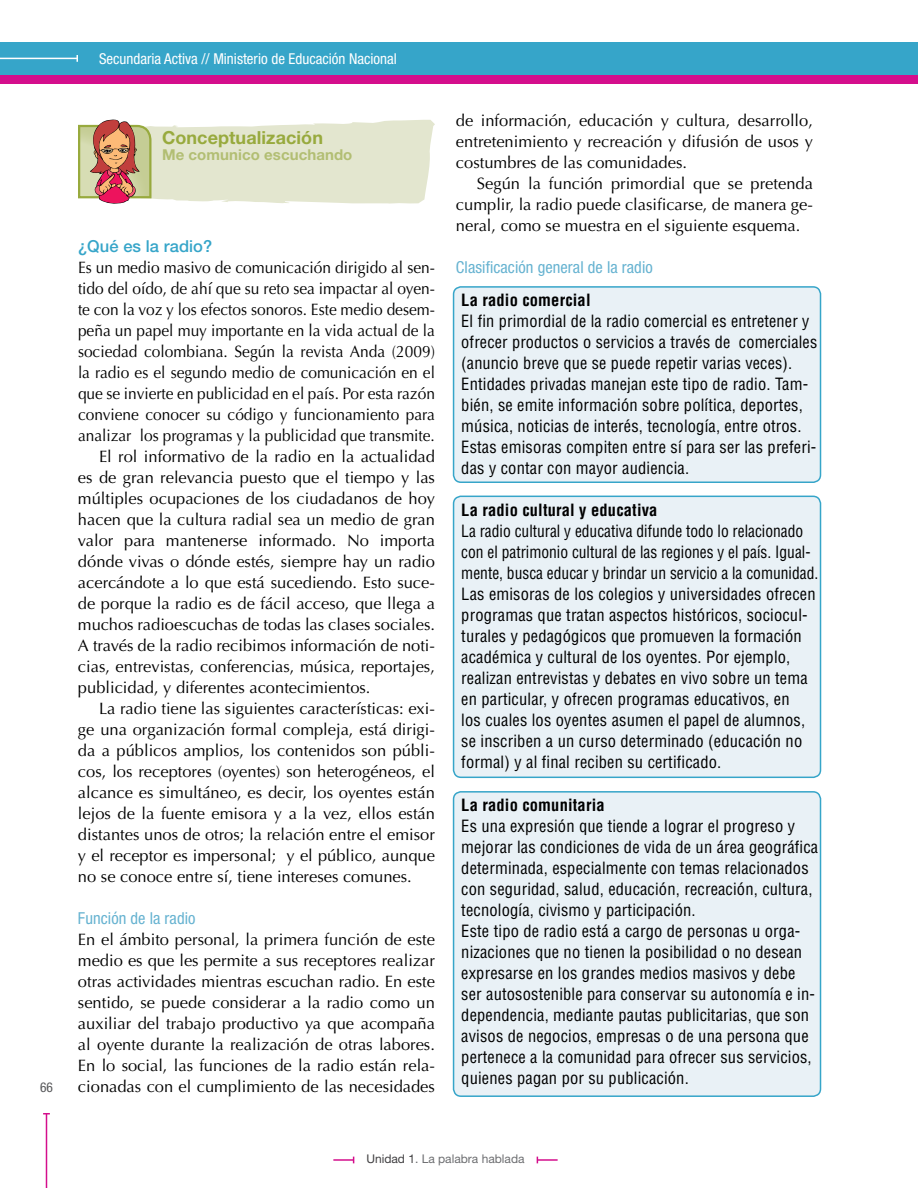
<style>
.page{position:relative;width:918px;height:1188px;background:#fff}
.page>*{position:absolute;margin:0;border:0;box-sizing:border-box;transform-origin:0 0}
.t1{font:700 18px "Helvetica Neue LT Std";letter-spacing:.005em;color:#98aa3e}
.t2{font:16.5px/21px "Optima LT Std";color:#000;text-align:justify}
.t3{font:condensed 16.5px/21px "Helvetica LT Std";letter-spacing:.01em;color:#000}
.t4{font:condensed 16.5px/21px "Helvetica LT Std";letter-spacing:.01em;color:#000;scale:.94 1}
.t5{font:16.5px "Optima LT Std";color:#000;scale:.94 1}
.t6{font:700 condensed 16.5px "Helvetica LT Std";letter-spacing:.01em;color:#000}
.t7{font:condensed 16.5px "Helvetica Neue LT Std";letter-spacing:.005em;color:#67b3d1}
.t8{font:500 16.5px "Helvetica Neue LT Std";letter-spacing:.005em;color:#36a5c9}
.t9{font:condensed 15px "Helvetica Neue LT Std";color:#fff}
.t10{font:700 15px "Helvetica Neue LT Std";letter-spacing:.005em;color:#b2be73}
.t11{font:condensed 13.5px "Helvetica Neue LT Std";color:#58595b}
.t12{font:12px "Helvetica Neue LT Std";color:#6d6e71}
.s1{color:#414042}
</style>
<div class="page">
<hr style="left:46px;top:1114px;width:1px;height:74px;background:#d40e8c">
<div style="left:454px;top:287px;width:367px;height:195px;background:#e9f1f6;border-radius:8px"></div>
<div style="left:453px;top:286px;width:368px;height:197px;border:2px solid #36a5c9;border-radius:8px"></div>
<div style="left:454px;top:496px;width:367px;height:281px;background:#e9f1f6;border-radius:8px"></div>
<div style="left:453px;top:496px;width:368px;height:282px;border:2px solid #36a5c9;border-radius:8px"></div>
<div style="left:454px;top:792px;width:367px;height:304px;background:#e9f1f6;border-radius:8px"></div>
<div style="left:453px;top:791px;width:368px;height:306px;border:2px solid #36a5c9;border-radius:8px"></div>
<div style="left:0;top:72px;width:918px;height:12px;background:#d40e8c"></div>
<div style="left:0;top:42px;width:918px;height:33px;background:#36a5c9"></div>
<hr style="left:0;top:58px;width:77px;height:1px;background:#fff">
<svg style="left:76px;top:55px;width:2px;height:7px"></svg>
<hr style="left:333px;top:1159px;width:21px;height:2px;background:#d40e8c">
<hr style="left:537px;top:1159px;width:21px;height:2px;background:#d40e8c">
<svg style="left:78px;top:119px;width:357px;height:85px;background:#ded7c0"></svg>
<p class="t11" style="left:40px;top:1079px;width:14px">66</p>
<p class="t9" style="left:99px;top:50px;width:299px">Secundaria Activa // Ministerio de Educación Nacional</p>
<p class="t1" style="left:162px;top:126px;width:163px">Conceptualización</p>
<p class="t10" style="left:162px;top:146px;width:192px">Me comunico escuchando</p>
<p class="t8" style="left:78px;top:236px;width:136px">¿Qué es la radio?</p>
<p class="t5" style="left:78px;top:258px;width:381px">Es un medio masivo de comunicación dirigido al sen-</p>
<p class="t5" style="left:78px;top:279px;width:381px">tido del oído, de ahí que su reto sea impactar al oyen-</p>
<p class="t5" style="left:78px;top:300px;width:381px">te con la voz y los efectos sonoros. Este medio desem-</p>
<p class="t5" style="left:78px;top:321px;width:381px">peña un papel muy importante en la vida actual de la</p>
<p class="t5" style="left:78px;top:342px;width:381px">sociedad colombiana. Según la revista Anda (2009)</p>
<p class="t5" style="left:78px;top:363px;width:381px">la radio es el segundo medio de comunicación en el</p>
<p class="t5" style="left:78px;top:384px;width:381px">que se invierte en publicidad en el país. Por esta razón</p>
<p class="t5" style="left:78px;top:405px;width:381px">conviene conocer su código y funcionamiento para</p>
<p class="t5" style="left:78px;top:426px;width:381px">analizar los programas y la publicidad que transmite.</p>
<p class="t2" style="left:99px;top:446px;width:338px">El rol informativo de la radio en la actualidad</p>
<p class="t2" style="left:78px;top:467px;width:359px">es de gran relevancia puesto que el tiempo y las</p>
<p class="t2" style="left:78px;top:488px;width:359px">múltiples ocupaciones de los ciudadanos de hoy</p>
<p class="t2" style="left:78px;top:509px;width:358px">hacen que la cultura radial sea un medio de gran</p>
<p class="t2" style="left:78px;top:530px;width:359px">valor para mantenerse informado. No importa</p>
<p class="t2" style="left:78px;top:551px;width:359px">dónde vivas o dónde estés, siempre hay un radio</p>
<p class="t2" style="left:78px;top:572px;width:358px">acercándote a lo que está sucediendo. Esto suce-</p>
<p class="t2" style="left:78px;top:593px;width:358px">de porque la radio es de fácil acceso, que llega a</p>
<p class="t2" style="left:78px;top:614px;width:359px">muchos radioescuchas de todas las clases sociales.</p>
<p class="t2" style="left:78px;top:635px;width:359px">A través de la radio recibimos información de noti-</p>
<p class="t2" style="left:78px;top:656px;width:358px">cias, entrevistas, conferencias, música, reportajes,</p>
<p class="t2" style="left:78px;top:677px;width:294px">publicidad, y diferentes acontecimientos.</p>
<p class="t2" style="left:99px;top:698px;width:337px">La radio tiene las siguientes características: exi-</p>
<p class="t2" style="left:78px;top:719px;width:358px">ge una organización formal compleja, está dirigi-</p>
<p class="t2" style="left:78px;top:740px;width:358px">da a públicos amplios, los contenidos son públi-</p>
<p class="t2" style="left:78px;top:761px;width:359px">cos, los receptores (oyentes) son heterogéneos, el</p>
<p class="t2" style="left:78px;top:782px;width:359px">alcance es simultáneo, es decir, los oyentes están</p>
<p class="t2" style="left:78px;top:803px;width:359px">lejos de la fuente emisora y a la vez, ellos están</p>
<p class="t2" style="left:78px;top:824px;width:358px">distantes unos de otros; la relación entre el emisor</p>
<p class="t2" style="left:78px;top:845px;width:359px">y el receptor es impersonal; y el público, aunque</p>
<p class="t2" style="left:78px;top:866px;width:335px">no se conoce entre sí, tiene intereses comunes.</p>
<p class="t7" style="left:78px;top:909px;width:119px">Función de la radio</p>
<p class="t2" style="left:78px;top:929px;width:359px">En el ámbito personal, la primera función de este medio es que les permite a sus receptores realizar otras actividades mientras escuchan radio. En este sentido, se puede considerar a la radio como un auxiliar del trabajo productivo ya que acompaña al oyente durante la realización de otras labores.<br>En lo social, las funciones de la radio están rela&shy;cionadas con el cumplimiento de las necesidades</p>
<p class="t2" style="left:456px;top:110px;width:359px">de información, educación y cultura, desarrollo, entretenimiento y recreación y difusión de usos y costumbres de las comunidades.</p>
<p class="t2" style="left:456px;top:173px;width:358px;text-indent:21px">Según la función primordial que se pretenda cumplir, la radio puede clasificarse, de manera ge&shy;neral, como se muestra en el siguiente esquema.</p>
<p class="t7" style="left:456px;top:258px;width:198px">Clasificación general de la radio</p>
<p class="t6" style="left:461px;top:290px;width:131px">La radio comercial</p>
<p class="t3" style="left:461px;top:310px;width:358px">El fin primordial de la radio comercial es entretener y ofrecer productos o servicios a través de comerciales (anuncio breve que se puede repetir varias veces).<br>Entidades privadas manejan este tipo de radio. Tam&shy;bién, se emite información sobre política, deportes, música, noticias de interés, tecnología, entre otros.<br>Estas emisoras compiten entre sí para ser las preferi&shy;das y contar con mayor audiencia.</p>
<p class="t6" style="left:461px;top:500px;width:198px">La radio cultural y educativa</p>
<p class="t4" style="left:461px;top:520px;width:381px">La radio cultural y educativa difunde todo lo relacionado con el patrimonio cultural de las regiones y el país. Igual&shy;mente, busca educar y brindar un servicio a la comunidad.<br>Las emisoras de los colegios y universidades ofrecen programas que tratan aspectos históricos, sociocul&shy;turales y pedagógicos que promueven la formación académica y cultural de los oyentes. Por ejemplo, realizan entrevistas y debates en vivo sobre un tema en particular, y ofrecen programas educativos, en<br>los cuales los oyentes asumen el papel de alumnos, se inscriben a un curso determinado (educación no formal) y al final reciben su certificado.</p>
<p class="t6" style="left:461px;top:794px;width:145px">La radio comunitaria</p>
<p class="t3" style="left:461px;top:815px;width:358px">Es una expresión que tiende a lograr el progreso y mejorar las condiciones de vida de un área geográfica determinada, especialmente con temas relacionados con seguridad, salud, educación, recreación, cultura, tecnología, civismo y participación.<br>Este tipo de radio está a cargo de personas u orga&shy;nizaciones que no tienen la posibilidad o no desean expresarse en los grandes medios masivos y debe ser autosostenible para conservar su autonomía e in&shy;dependencia, mediante pautas publicitarias, que son avisos de negocios, empresas o de una persona que pertenece a la comunidad para ofrecer sus servicios, quienes pagan por su publicación.</p>
<p class="t12" style="left:366px;top:1152px;width:160px"><span class="s1">Unidad 1</span>. La palabra hablada</p>
</div>
